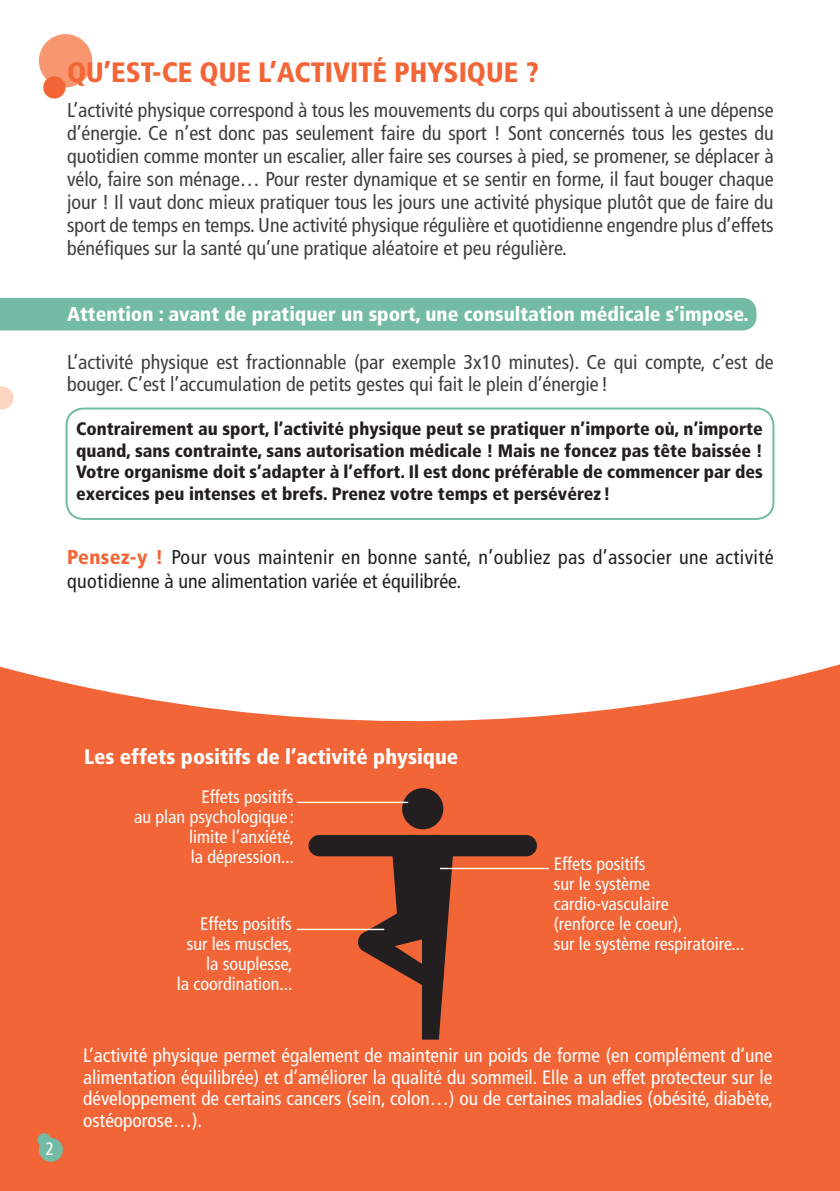
<style>
.page{position:relative;width:840px;height:1191px;background:#fff}
.page>*{position:absolute;margin:0;border:0;box-sizing:border-box;transform-origin:0 0}
.t1{font:900 condensed 28px "Frutiger LT Com";color:#f26537}
.t2{font:900 condensed 21px "Frutiger LT Com";color:#fff}
.t3{font:condensed 20px/23px "Frutiger LT Com";color:#3e3e3f;text-align:justify}
.t4{font:condensed 20px/24px "Frutiger LT Com";letter-spacing:.02em;color:#231f20}
.t5{font:900 condensed 20px "Frutiger LT Com";color:#fff}
.t6{font:condensed 19.4px/21.4px "Frutiger LT Com";color:#fff;text-align:justify}
.t7{font:900 condensed 18px/21.8px "Frutiger LT Com";color:#231f20;text-align:justify}
.t8{font:condensed 18px/20px "Frutiger LT Com";color:#fff;text-align:right}
.s1{font-weight:900;color:#f26537}
</style>
<div class="page">
<div style="left:0;top:298px;width:756px;height:32px;background:#73bba4"></div>
<div style="left:39px;top:34px;width:53px;height:53px;background:#f7966f;border-radius:50%"></div>
<div style="left:43px;top:76px;width:22px;height:23px;background:#f26537;border-radius:50%"></div>
<svg style="left:0;top:386px;width:14px;height:24px"></svg>
<div style="left:65px;top:407px;width:709px;height:113px;border:2px solid #73bba4;border-radius:17px"></div>
<svg style="left:0;top:664px;width:839px;height:527px;background:#f27046"></svg>
<svg style="left:355px;top:834px;width:98px;height:205px;background:#8e432c"></svg>
<div style="left:309px;top:835px;width:112px;height:20px;background:#231f20;border-radius:10px"></div>
<div style="left:308px;top:835px;width:114px;height:21px;border:1px solid #231f20;border-radius:10px"></div>
<div style="left:424px;top:835px;width:112px;height:20px;background:#231f20;border-radius:10px"></div>
<div style="left:423px;top:835px;width:113px;height:21px;border:1px solid #231f20;border-radius:10px"></div>
<div style="left:402px;top:789px;width:40px;height:39px;background:#231f20;border-radius:50%"></div>
<div style="left:402px;top:788px;width:41px;height:41px;border:1px solid #231f20;border-radius:50%"></div>
<hr style="left:296px;top:801px;width:112px;height:2px;background:#fff">
<hr style="left:296px;top:928px;width:88px;height:2px;background:#fff">
<hr style="left:439px;top:867px;width:109px;height:2px;background:#fff">
<div style="left:37px;top:1133px;width:14px;height:13px;background:#73bba4;border-radius:50%"></div>
<div style="left:39px;top:1137px;width:24px;height:24px;background:#73bba4;border-radius:50%"></div>
<h1 class="t1" style="left:67px;top:55px;width:473px">Qu’est-ce que l’activité physique ?</h1>
<p class="t3" style="left:67px;top:98px;width:707px">L’activité physique correspond à tous les mouvements du corps qui aboutissent à une dépense d’énergie. Ce n’est donc pas seulement faire du sport ! Sont concernés tous les gestes du quotidien comme monter un escalier, aller faire ses courses à pied, se promener, se déplacer à vélo, faire son ménage… Pour rester dynamique et se sentir en forme, il faut bouger chaque jour ! Il vaut donc mieux pratiquer tous les jours une activité physique plutôt que de faire du sport de temps en temps. Une activité physique régulière et quotidienne engendre plus d’effets bénéfiques sur la santé qu’une pratique aléatoire et peu régulière.</p>
<p class="t5" style="left:67px;top:302px;width:682px">Attention : avant de pratiquer un sport, une consultation médicale s’impose.</p>
<p class="t3" style="left:67px;top:351px;width:707px;line-height:22px">L’activité physique est fractionnable (par exemple 3x10 minutes). Ce qui compte, c’est de bouger. C’est l’accumulation de petits gestes qui fait le plein d’énergie !</p>
<p class="t7" style="left:76px;top:418px;width:687px">Contrairement au sport, l’activité physique peut se pratiquer n’importe où, n’importe quand, sans contrainte, sans autorisation médicale ! Mais ne foncez pas tête baissée !<br>Votre organisme doit s’adapter à l’effort. Il est donc préférable de commencer par des exercices peu intenses et brefs. Prenez votre temps et persévérez !</p>
<p class="t4" style="left:67px;top:545px;width:707px"><span class="s1">Pensez-y !</span> Pour vous maintenir en bonne santé, n’oubliez pas d’associer une activité quotidienne à une alimentation variée et équilibrée.</p>
<p class="t8" style="left:45px;top:1139px;width:10px">2</p>
<p class="t2" style="left:84px;top:744px;width:375px">Les effets positifs de l’activité physique</p>
<p class="t8" style="left:134px;top:786px;width:161px">Effets positifs<br>au plan psychologique : limite l’anxiété,<br>la dépression...</p>
<p class="t8" style="left:177px;top:913px;width:117px">Effets positifs sur les muscles, la souplesse,<br>la coordination...</p>
<p class="t8" style="left:553px;top:853px;width:192px;text-align:left">Effets positifs<br>sur le système cardio-vasculaire<br>(renforce le coeur),<br>sur le système respiratoire...</p>
<p class="t6" style="left:83px;top:1045px;width:691px">L’activité physique permet également de maintenir un poids de forme (en complément d’une alimentation équilibrée) et d’améliorer la qualité du sommeil. Elle a un effet protecteur sur le développement de certains cancers (sein, colon…) ou de certaines maladies (obésité, diabète, ostéoporose…).</p>
</div>
